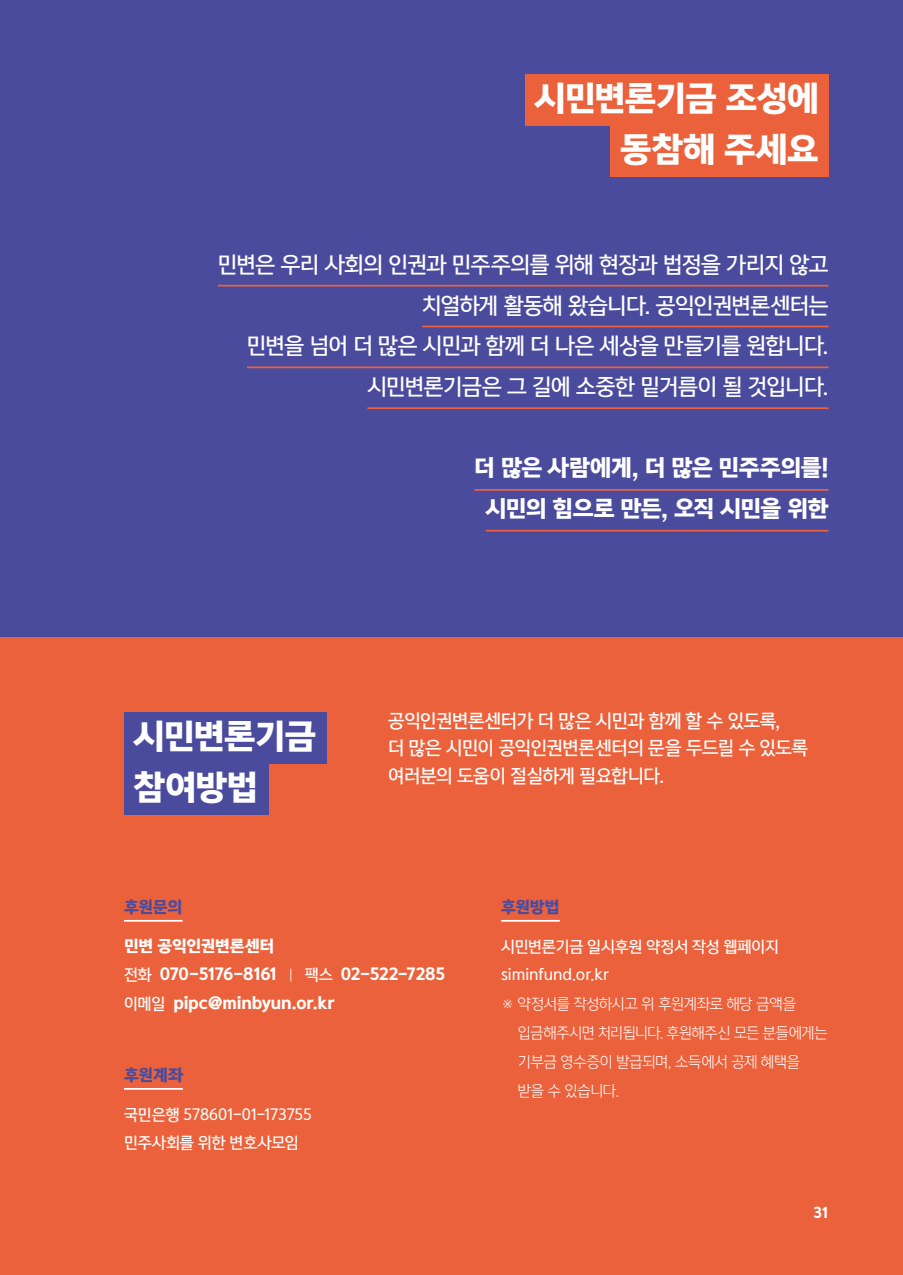
<style>
.page{position:relative;width:903px;height:1275px;background:#4a4b9d}
.page>*{position:absolute;margin:0;border:0;box-sizing:border-box;transform-origin:0 0}
.t1{font:31.5px/51.3px "Yoon Gothic Pro 790";letter-spacing:-.04em;color:#fff;text-align:right}
.t2{font:21px/40.8px "Yoon Gothic Pro 760";letter-spacing:-.03em;color:#fff;text-align:right}
.t3{font:21px/40.8px "Yoon Gothic Pro 790";letter-spacing:-.03em;color:#fff;text-align:center}
.t4{font:17.5px/27.5px "Yoon Gothic Pro 760";letter-spacing:-.025em;color:#fff}
.t5{font:14.88px/28.9px "Yoon Gothic Pro 730";letter-spacing:-.015em;color:#fff}
.t6{font:14.88px/28.9px "Yoon Gothic Pro 760";letter-spacing:-.01em;color:#fff}
.t7{font:14.88px/28.9px "Yoon Gothic Pro 790";letter-spacing:-.015em;color:#fff}
.t8{font:14.88px "Yoon Gothic Pro 790";letter-spacing:-.025em;color:#4a4b9d}
.t9{font:13.12px "Yoon Gothic Pro 790";color:#fff}
.s1{font-family:"Yoon Gothic Pro 760"}
.s2{font-family:"Yoon Gothic Pro 730"}
</style>
<div class="page">
<div style="left:0;top:637px;width:903px;height:638px;background:#eb613b"></div>
<hr style="left:218px;top:285px;width:610px;height:1px;background:#eb613b">
<hr style="left:422px;top:326px;width:406px;height:1px;background:#eb613b">
<hr style="left:247px;top:366px;width:581px;height:2px;background:#eb613b">
<hr style="left:367px;top:407px;width:461px;height:2px;background:#eb613b">
<hr style="left:474px;top:489px;width:354px;height:2px;background:#eb613b">
<hr style="left:486px;top:530px;width:342px;height:2px;background:#eb613b">
<div style="left:525px;top:74px;width:303px;height:52px;background:#eb613b"></div>
<div style="left:610px;top:126px;width:218px;height:51px;background:#eb613b"></div>
<div style="left:124px;top:712px;width:202px;height:51px;background:#4a4b9d"></div>
<div style="left:124px;top:763px;width:144px;height:52px;background:#4a4b9d"></div>
<hr style="left:124px;top:1088px;width:59px;height:2px;background:#fff">
<hr style="left:124px;top:920px;width:58px;height:2px;background:#fff">
<hr style="left:501px;top:920px;width:59px;height:2px;background:#fff">
<h1 class="t1" style="left:535px;top:73px;width:285px">시민변론기금 조성에 동참해 주세요</h1>
<p class="t2" style="left:218px;top:244px;width:612px">민변은 우리 사회의 인권과 민주주의를 위해 현장과 법정을 가리지 않고 치열하게 활동해 왔습니다. 공익인권변론센터는<br>민변을 넘어 더 많은 시민과 함께 더 나은 세상을 만들기를 원합니다. 시민변론기금은 그 길에 소중한 밑거름이 될 것입니다.</p>
<p class="t3" style="left:474px;top:447px;width:356px">더 많은 사람에게, 더 많은 민주주의를! 시민의 힘으로 만든, 오직 시민을 위한</p>
<h1 class="t1" style="left:134px;top:710px;width:184px;text-align:left">시민변론기금 참여방법</h1>
<p class="t4" style="left:388px;top:707px;width:421px">공익인권변론센터가 더 많은 시민과 함께 할 수 있도록,<br>더 많은 시민이 공익인권변론센터의 문을 두드릴 수 있도록 여러분의 도움이 절실하게 필요합니다.</p>
<p class="t8" style="left:124px;top:895px;width:60px">후원문의</p>
<p class="t7" style="left:124px;top:931px;width:323px">민변 공익인권변론센터<br><span class="s1">전화</span> 070-5176-8161 <span class="s2">|</span> <span class="s1">팩스</span> 02-522-7285 <span class="s1">이메일</span> pipc@minbyun.or.kr</p>
<p class="t8" style="left:124px;top:1064px;width:60px">후원계좌</p>
<p class="t6" style="left:124px;top:1100px;width:189px">국민은행 578601-01-173755 민주사회를 위한 변호사모임</p>
<p class="t8" style="left:501px;top:895px;width:60px">후원방법</p>
<p class="t6" style="left:501px;top:932px;width:279px">시민변론기금 일시후원 약정서 작성 웹페이지 siminfund.or.kr</p>
<p class="t5" style="left:518px;top:989px;width:311px;text-indent:-17px">※ 약정서를 작성하시고 위 후원계좌로 해당 금액을 입금해주시면 처리됩니다. 후원해주신 모든 분들에게는 기부금 영수증이 발급되며, 소득에서 공제 혜택을 받을 수 있습니다.</p>
<p class="t9" style="left:813px;top:1202px;width:16px">31</p>
</div>
